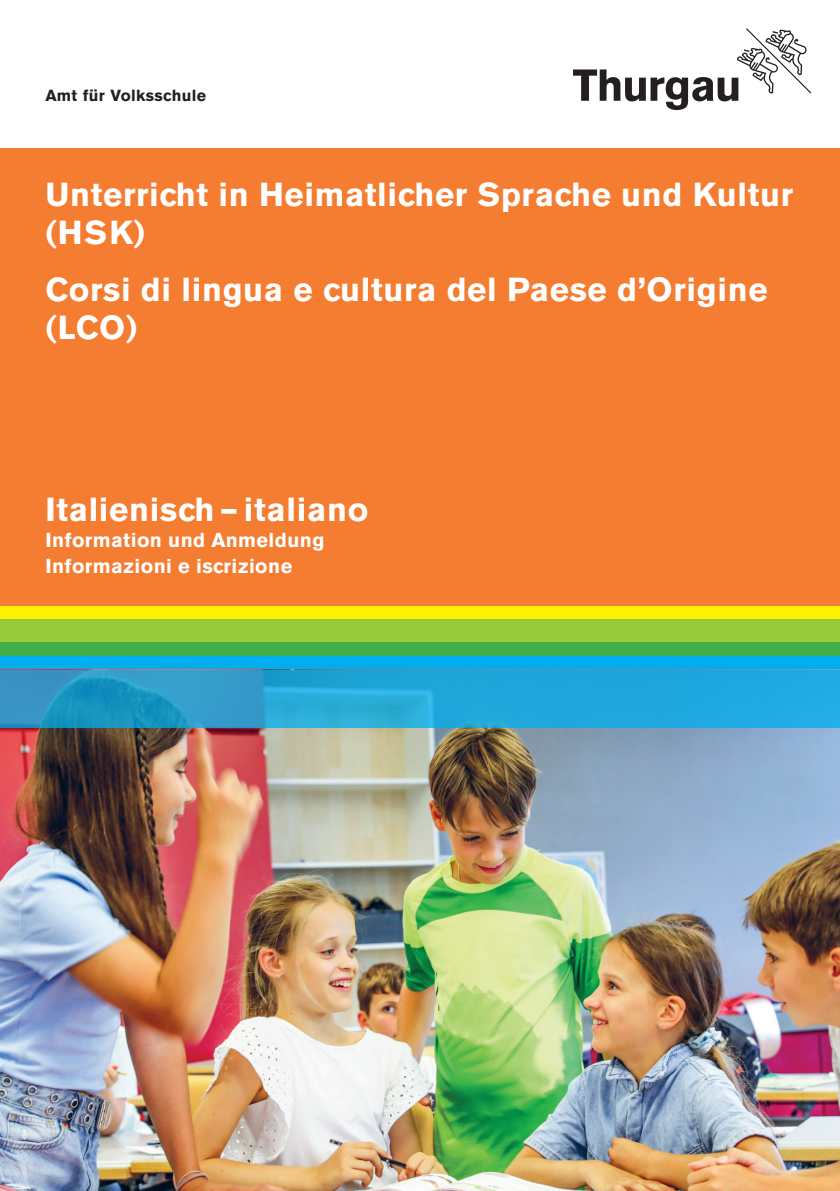
<style>
.page{position:relative;width:840px;height:1191px;background:#fff}
.page>*{position:absolute;margin:0;border:0;box-sizing:border-box;transform-origin:0 0}
.t1{font:700 33px/38px "Akzidenz Grotesk BE";letter-spacing:.02em;color:#fff}
.t2{font:700 20px/26px "Akzidenz Grotesk BE";letter-spacing:.02em;color:#fff}
.t3{font:700 16px "Akzidenz Grotesk Pro";letter-spacing:.02em;color:#231f20}
</style>
<div class="page">
<div style="left:0;top:148px;width:839px;height:458px;background:#f47d31"></div>
<svg style="left:573px;top:28px;width:237px;height:82px"></svg>
<div style="left:0;top:606px;width:839px;height:14px;background:#fff101"></div>
<div style="left:0;top:656px;width:839px;height:13px;background:#00aeef"></div>
<div style="left:0;top:642px;width:839px;height:13px;background:#40ae49"></div>
<div style="left:0;top:620px;width:839px;height:22px;background:#99ca3b"></div>
<img style="left:0;top:727px;width:839px;height:464px">
<svg style="left:0;top:669px;width:839px;height:58px;background:#25a2d3"></svg>
<p class="t3" style="left:45px;top:85px;width:162px">Amt für Volksschule</p>
<p class="t1" style="left:45px;top:176px;width:748px">Unterricht in Heimatlicher Sprache und Kultur (HSK)</p>
<p class="t1" style="left:45px;top:271px;width:723px">Corsi di lingua e cultura del Paese d’Origine (LCO)</p>
<p class="t1" style="left:45px;top:491px;width:324px">Italienisch – italiano</p>
<p class="t2" style="left:45px;top:527px;width:280px">Information und Anmeldung<br>Informazioni e iscrizione</p>
</div>
